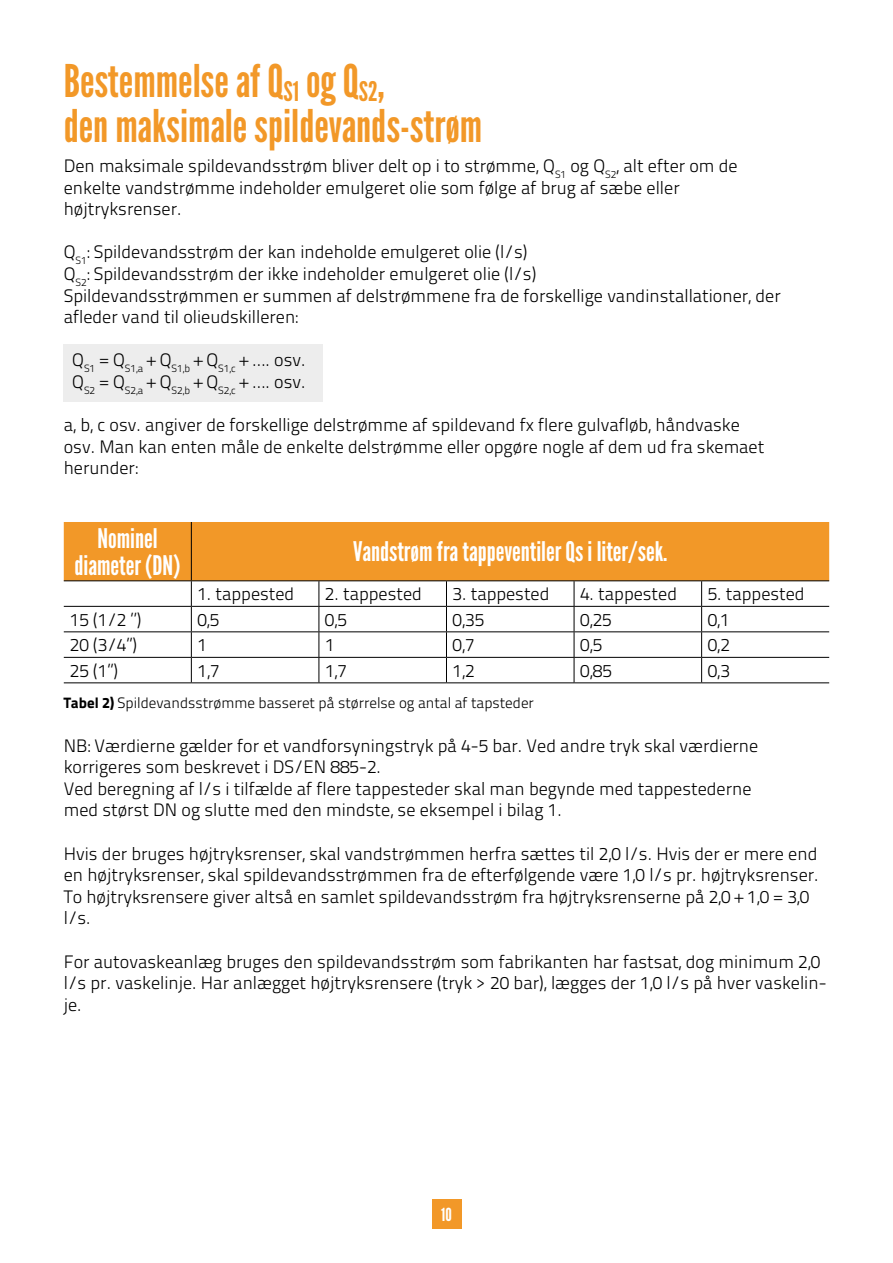
<style>
.page{position:relative;width:893px;height:1263px;background:#fff}
.page>*{position:absolute;margin:0;border:0;box-sizing:border-box;transform-origin:0 0}
.t1{font:45px/45px "League Gothic";color:#f29828}
.t2{font:27px/27px "League Gothic";color:#fff;text-align:center}
.t3{font:18px/21.6px "Titillium Text 25 L 250 wt";color:#000}
.t4{font:18px "League Gothic";color:#fff}
.t5{font:15px "Titillium Text 25 L 250 wt";color:#000}
.s1{font-family:"Titillium Text 25 L 999 wt"}
</style>
<div class="page">
<div style="left:64px;top:344px;width:259px;height:58px;background:#ededed"></div>
<div style="left:432px;top:1199px;width:29px;height:30px;background:#f29828"></div>
<div style="left:64px;top:522px;width:765px;height:58px;background:#f29828"></div>
<hr style="left:191px;top:522px;width:1px;height:58px;background:#000">
<hr style="left:64px;top:580px;width:127px;height:1px;background:#000">
<hr style="left:191px;top:580px;width:128px;height:1px;background:#000">
<hr style="left:319px;top:580px;width:127px;height:1px;background:#000">
<hr style="left:446px;top:580px;width:128px;height:1px;background:#000">
<hr style="left:574px;top:580px;width:128px;height:1px;background:#000">
<hr style="left:702px;top:580px;width:127px;height:1px;background:#000">
<hr style="left:64px;top:606px;width:127px;height:1px;background:#000">
<hr style="left:191px;top:606px;width:128px;height:1px;background:#000">
<hr style="left:319px;top:606px;width:127px;height:1px;background:#000">
<hr style="left:446px;top:606px;width:128px;height:1px;background:#000">
<hr style="left:574px;top:606px;width:128px;height:1px;background:#000">
<hr style="left:702px;top:606px;width:127px;height:1px;background:#000">
<hr style="left:64px;top:631px;width:127px;height:1px;background:#000">
<hr style="left:191px;top:631px;width:128px;height:1px;background:#000">
<hr style="left:319px;top:631px;width:127px;height:1px;background:#000">
<hr style="left:446px;top:631px;width:128px;height:1px;background:#000">
<hr style="left:574px;top:631px;width:128px;height:1px;background:#000">
<hr style="left:702px;top:631px;width:127px;height:1px;background:#000">
<hr style="left:64px;top:657px;width:127px;height:1px;background:#000">
<hr style="left:191px;top:657px;width:128px;height:1px;background:#000">
<svg style="left:191px;top:581px;width:1px;height:101px"></svg>
<hr style="left:319px;top:657px;width:127px;height:1px;background:#000">
<svg style="left:319px;top:581px;width:1px;height:101px"></svg>
<hr style="left:446px;top:657px;width:128px;height:1px;background:#000">
<svg style="left:446px;top:581px;width:1px;height:101px"></svg>
<hr style="left:574px;top:657px;width:128px;height:1px;background:#000">
<svg style="left:574px;top:581px;width:1px;height:101px"></svg>
<hr style="left:702px;top:657px;width:127px;height:1px;background:#000">
<svg style="left:701px;top:581px;width:1px;height:101px"></svg>
<hr style="left:64px;top:682px;width:127px;height:1px;background:#000">
<hr style="left:191px;top:682px;width:128px;height:1px;background:#000">
<hr style="left:319px;top:682px;width:127px;height:1px;background:#000">
<hr style="left:446px;top:682px;width:128px;height:1px;background:#000">
<hr style="left:574px;top:682px;width:128px;height:1px;background:#000">
<hr style="left:702px;top:682px;width:127px;height:1px;background:#000">
<h1 class="t1" style="left:64px;top:59px;width:420px">Bestemmelse af Q<sub>S1</sub> og Q<sub>S2</sub>,<br>den maksimale spildevands-strøm</h1>
<p class="t3" style="left:64px;top:154px;width:675px">Den maksimale spildevandsstrøm bliver delt op i to strømme, Q<sub>S1</sub> og Q<sub>S2</sub>, alt efter om de enkelte vandstrømme indeholder emulgeret olie som følge af brug af sæbe eller højtryksrenser.</p>
<p class="t3" style="left:64px;top:240px;width:718px">Q<sub>S1</sub>: Spildevandsstrøm der kan indeholde emulgeret olie (l/s)<br>Q<sub>S2</sub>: Spildevandsstrøm der ikke indeholder emulgeret olie (l/s)<br>Spildevandsstrømmen er summen af delstrømmene fra de forskellige vandinstallationer, der afleder vand til olieudskilleren:</p>
<p class="t3" style="left:72px;top:348px;width:232px">Q<sub>S1</sub> = Q<sub>S1,a</sub> + Q<sub>S1,b</sub> + Q<sub>S1,c</sub> + …. osv.<br>Q<sub>S2</sub> = Q<sub>S2,a</sub> + Q<sub>S2,b</sub> + Q<sub>S2,c</sub> + …. osv.</p>
<p class="t3" style="left:64px;top:413px;width:702px">a, b, c osv. angiver de forskellige delstrømme af spildevand fx flere gulvafløb, håndvaske osv. Man kan enten måle de enkelte delstrømme eller opgøre nogle af dem ud fra skemaet herunder:</p>
<h2 class="t2" style="left:74px;top:525px;width:108px">Nominel diameter (DN)</h2>
<h2 class="t2" style="left:353px;top:538px;width:316px">Vandstrøm fra tappeventiler Qs i liter/sek.</h2>
<p class="t3" style="left:197px;top:582px;width:98px">1. tappested</p>
<p class="t3" style="left:325px;top:582px;width:98px">2. tappested</p>
<p class="t3" style="left:452px;top:582px;width:98px">3. tappested</p>
<p class="t3" style="left:580px;top:582px;width:98px">4. tappested</p>
<p class="t3" style="left:708px;top:582px;width:98px">5. tappested</p>
<p class="t3" style="left:70px;top:608px;width:73px">15 (1/2 ’’)</p>
<p class="t3" style="left:197px;top:608px;width:24px">0,5</p>
<p class="t3" style="left:325px;top:608px;width:24px">0,5</p>
<p class="t3" style="left:453px;top:608px;width:33px">0,35</p>
<p class="t3" style="left:580px;top:608px;width:33px">0,25</p>
<p class="t3" style="left:708px;top:608px;width:24px">0,1</p>
<p class="t3" style="left:70px;top:633px;width:69px">20 (3/4’’)</p>
<p class="t3" style="left:197px;top:633px;width:11px">1</p>
<p class="t3" style="left:325px;top:633px;width:11px">1</p>
<p class="t3" style="left:453px;top:633px;width:24px">0,7</p>
<p class="t3" style="left:580px;top:633px;width:24px">0,5</p>
<p class="t3" style="left:708px;top:633px;width:24px">0,2</p>
<p class="t3" style="left:70px;top:659px;width:50px">25 (1’’)</p>
<p class="t3" style="left:197px;top:659px;width:24px">1,7</p>
<p class="t3" style="left:325px;top:659px;width:24px">1,7</p>
<p class="t3" style="left:453px;top:659px;width:24px">1,2</p>
<p class="t3" style="left:580px;top:659px;width:33px">0,85</p>
<p class="t3" style="left:708px;top:659px;width:24px">0,3</p>
<p class="t5" style="left:64px;top:692px;width:472px"><span class="s1">Tabel 2)</span> Spildevandsstrømme basseret på størrelse og antal af tapsteder</p>
<p class="t3" style="left:64px;top:734px;width:696px">NB: Værdierne gælder for et vandforsyningstryk på 4-5 bar. Ved andre tryk skal værdierne korrigeres som beskrevet i DS/EN 885-2.<br>Ved beregning af l/s i tilfælde af flere tappesteder skal man begynde med tappestederne med størst DN og slutte med den mindste, se eksempel i bilag 1.</p>
<p class="t3" style="left:64px;top:842px;width:755px">Hvis der bruges højtryksrenser, skal vandstrømmen herfra sættes til 2,0 l/s. Hvis der er mere end en højtryksrenser, skal spildevandsstrømmen fra de efterfølgende være 1,0 l/s pr. højtryksrenser.<br>To højtryksrensere giver altså en samlet spildevandsstrøm fra højtryksrenserne på 2,0 + 1,0 = 3,0 l/s.</p>
<p class="t3" style="left:64px;top:950px;width:764px">For autovaskeanlæg bruges den spildevandsstrøm som fabrikanten har fastsat, dog minimum 2,0 l/s pr. vaskelinje. Har anlægget højtryksrensere (tryk &gt; 20 bar), lægges der 1,0 l/s på hver vaskelin&shy;je.</p>
<p class="t4" style="left:441px;top:1204px;width:12px">10</p>
</div>
